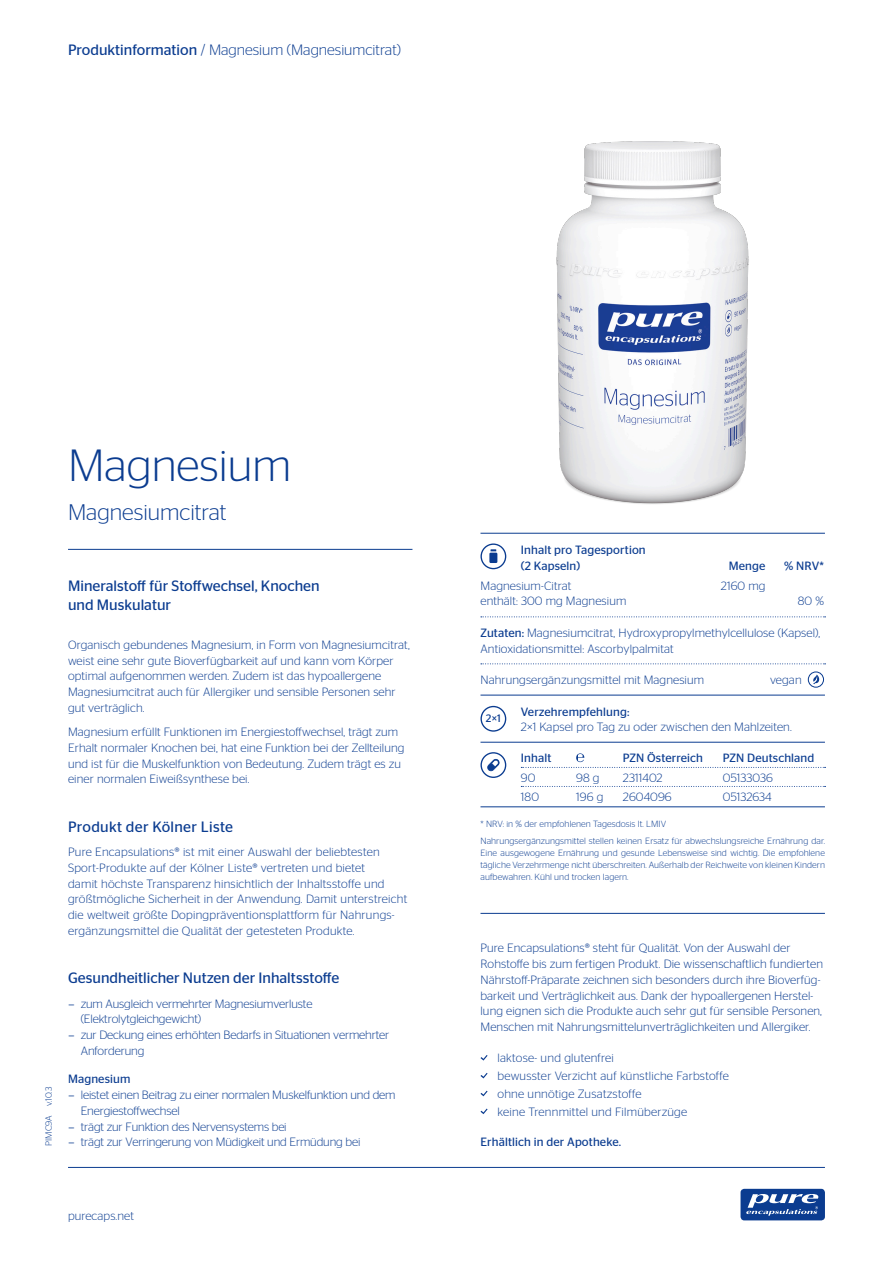
<style>
.page{position:relative;width:893px;height:1263px;background:#fff}
.page>*{position:absolute;margin:0;border:0;box-sizing:border-box;transform-origin:0 0}
.t1{font:300 45px "Stag Sans";color:#0b3c90}
.t2{font:300 22.5px "Stag Sans";color:#0b3c90}
.t3{font:15px/18.8px "Stag Sans";color:#0b3c90}
.t4{font:300 15px "Stag Sans";color:#0b3c90}
.t5{font:15px "Stag Sans";letter-spacing:.02em;color:#0b3c90}
.t6{font:300 12px/15.8px "Stag Sans";letter-spacing:.01em;color:#0b3c90}
.t7{font:300 12px/15.8px "Stag Sans";letter-spacing:-.01em;color:#0b3c90}
.t8{font:12px/15.8px "Stag Sans";letter-spacing:.01em;color:#0b3c90}
.t9{font:10.8px "Stag Sans";color:#0b3c90}
.t10{font:300 9px/12px "Stag Sans";letter-spacing:.01em;color:#0b3c90}
.s1{font-weight:400}
.s2{font-family:"Myriad Pro";font-weight:400}
</style>
<div class="page">
<hr style="left:68px;top:1167px;width:757px;height:1px;background:#0b3c90">
<div style="left:740px;top:1189px;width:85px;height:31px;background:#0b3c90;border-radius:4px"></div>
<svg style="left:746px;top:1194px;width:73px;height:22px"></svg>
<svg style="left:808px;top:671px;width:16px;height:17px"></svg>
<hr style="left:480px;top:533px;width:345px;height:1px;background:#0b3c90">
<hr style="left:480px;top:695px;width:345px;height:1px;background:#0b3c90">
<hr style="left:480px;top:742px;width:345px;height:1px;background:#0b3c90">
<svg style="left:480px;top:543px;width:26px;height:26px"></svg>
<img style="left:556px;top:141px;width:193px;height:363px">
<hr style="left:480px;top:806px;width:345px;height:1px;background:#0b3c90">
<svg style="left:480px;top:752px;width:26px;height:26px"></svg>
<svg style="left:521px;top:753px;width:305px;height:15px"></svg>
<svg style="left:521px;top:786px;width:305px;height:1px"></svg>
<svg style="left:481px;top:616px;width:345px;height:1px"></svg>
<svg style="left:481px;top:663px;width:345px;height:1px"></svg>
<hr style="left:68px;top:549px;width:344px;height:1px;background:#0b3c90">
<svg style="left:480px;top:706px;width:26px;height:26px"></svg>
<svg style="left:480px;top:1055px;width:8px;height:5px"></svg>
<svg style="left:480px;top:1073px;width:8px;height:5px"></svg>
<svg style="left:480px;top:1091px;width:8px;height:5px"></svg>
<svg style="left:480px;top:1108px;width:8px;height:6px"></svg>
<hr style="left:480px;top:913px;width:345px;height:1px;background:#0b3c90">
<p class="t4" style="left:68px;top:41px;width:334px"><span class="s1">Produktinformation</span> / Magnesium (Magnesiumcitrat)</p>
<h1 class="t1" style="left:68px;top:441px;width:225px">Magnesium</h1>
<h2 class="t2" style="left:68px;top:500px;width:160px">Magnesiumcitrat</h2>
<p class="t10" style="left:43px;top:1146px;width:61px;rotate:-90deg">PIMC9A v.10.3</p>
<p class="t3" style="left:68px;top:576px;width:253px">Mineralstoff für Stoffwechsel, Knochen und Muskulatur</p>
<p class="t6" style="left:68px;top:637px;width:343px">Organisch gebundenes Magnesium, in Form von Magnesiumcitrat, weist eine sehr gute Bioverfügbarkeit auf und kann vom Körper optimal aufgenommen werden. Zudem ist das hypoallergene Magnesiumcitrat auch für Allergiker und sensible Personen sehr gut verträglich.</p>
<p class="t6" style="left:68px;top:724px;width:338px">Magnesium erfüllt Funktionen im Energiestoffwechsel, trägt zum Erhalt normaler Knochen bei, hat eine Funktion bei der Zellteilung und ist für die Muskelfunktion von Bedeutung. Zudem trägt es zu einer normalen Eiweißsynthese bei.</p>
<p class="t5" style="left:68px;top:818px;width:167px">Produkt der Kölner Liste</p>
<p class="t6" style="left:68px;top:844px;width:341px">Pure Encapsulations® ist mit einer Auswahl der beliebtesten Sport-Produkte auf der Kölner Liste® vertreten und bietet<br>damit höchste Transparenz hinsichtlich der Inhaltsstoffe und größtmögliche Sicherheit in der Anwendung. Damit unterstreicht die weltweit größte Dopingpräventionsplattform für Nahrungs&shy;ergänzungsmittel die Qualität der getesteten Produkte.</p>
<p class="t3" style="left:68px;top:969px;width:273px">Gesundheitlicher Nutzen der Inhaltsstoffe</p>
<p class="t7" style="left:81px;top:995px;width:233px;text-indent:-12px"><span class="s2">–</span> zum Ausgleich vermehrter Magnesiumverluste (Elektrolytgleichgewicht)</p>
<p class="t7" style="left:81px;top:1027px;width:310px;text-indent:-12px"><span class="s2">–</span> zur Deckung eines erhöhten Bedarfs in Situationen vermehrter<br>Anforderung</p>
<p class="t8" style="left:68px;top:1071px;width:64px">Magnesium</p>
<p class="t7" style="left:81px;top:1087px;width:316px;text-indent:-12px"><span class="s2">–</span> leistet einen Beitrag zu einer normalen Muskelfunktion und dem<br>Energiestoffwechsel</p>
<p class="t7" style="left:68px;top:1118px;width:220px"><span class="s2">–</span> trägt zur Funktion des Nervensystems bei</p>
<p class="t7" style="left:68px;top:1134px;width:293px"><span class="s2">–</span> trägt zur Verringerung von Müdigkeit und Ermüdung bei</p>
<p class="t6" style="left:68px;top:1208px;width:67px">purecaps.net</p>
<p class="t8" style="left:521px;top:542px;width:126px">Inhalt pro Tagesportion (2 Kapseln)</p>
<p class="t8" style="left:729px;top:557px;width:38px">Menge</p>
<p class="t8" style="left:784px;top:557px;width:41px">% NRV*</p>
<p class="t6" style="left:480px;top:577px;width:92px">Magnesium-Citrat</p>
<p class="t6" style="left:721px;top:577px;width:46px">2160 mg</p>
<p class="t6" style="left:480px;top:593px;width:147px">enthält: 300 mg Magnesium</p>
<p class="t6" style="left:798px;top:593px;width:28px">80 %</p>
<p class="t6" style="left:480px;top:625px;width:341px"><span class="s1">Zutaten:</span> Magnesiumcitrat, Hydroxypropylmethylcellulose (Kapsel),<br>Antioxidationsmittel: Ascorbylpalmitat</p>
<p class="t6" style="left:480px;top:672px;width:225px">Nahrungsergänzungsmittel mit Magnesium</p>
<p class="t6" style="left:770px;top:672px;width:33px">vegan</p>
<p class="t8" style="left:521px;top:703px;width:110px">Verzehrempfehlung:</p>
<p class="t6" style="left:521px;top:719px;width:272px">2×1 Kapsel pro Tag zu oder zwischen den Mahlzeiten.</p>
<p class="t9" style="left:486px;top:713px;width:16px">2×1</p>
<p class="t8" style="left:521px;top:750px;width:32px">Inhalt</p>
<p class="t8" style="left:623px;top:750px;width:82px">PZN Österreich</p>
<p class="t8" style="left:723px;top:750px;width:93px">PZN Deutschland</p>
<p class="t6" style="left:521px;top:769px;width:16px">90</p>
<p class="t6" style="left:576px;top:769px;width:25px">98 g</p>
<p class="t6" style="left:623px;top:769px;width:41px">2311402</p>
<p class="t6" style="left:723px;top:769px;width:51px">05133036</p>
<p class="t6" style="left:521px;top:789px;width:20px">180</p>
<p class="t6" style="left:576px;top:789px;width:29px">196 g</p>
<p class="t6" style="left:623px;top:789px;width:50px">2604096</p>
<p class="t6" style="left:723px;top:789px;width:50px">05132634</p>
<p class="t10" style="left:480px;top:816px;width:346px;line-height:16.2px">* NRV: in % der empfohlenen Tagesdosis lt. LMIV<br>Nahrungsergänzungsmittel stellen keinen Ersatz für abwechslungsreiche Ernährung dar.</p>
<p class="t10" style="left:480px;top:846px;width:346px;text-align:justify">Eine ausgewogene Ernährung und gesunde Lebensweise sind wichtig. Die empfohlene tägliche Verzehrmenge nicht überschreiten. Außerhalb der Reichweite von kleinen Kindern aufbewahren. Kühl und trocken lagern.</p>
<p class="t6" style="left:480px;top:940px;width:344px">Pure Encapsulations® steht für Qualität. Von der Auswahl der Rohstoffe bis zum fertigen Produkt. Die wissenschaftlich fundierten Nährstoff-Präparate zeichnen sich besonders durch ihre Bioverfüg&shy;barkeit und Verträglichkeit aus. Dank der hypoallergenen Herstel&shy;lung eignen sich die Produkte auch sehr gut für sensible Personen, Menschen mit Nahrungsmittelunverträglichkeiten und Allergiker.</p>
<p class="t6" style="left:497px;top:1049px;width:233px;line-height:17.9px">laktose- und glutenfrei<br>bewusster Verzicht auf künstliche Farbstoffe ohne unnötige Zusatzstoffe<br>keine Trennmittel und Filmüberzüge</p>
<p class="t8" style="left:480px;top:1134px;width:142px">Erhältlich in der Apotheke.</p>
</div>
